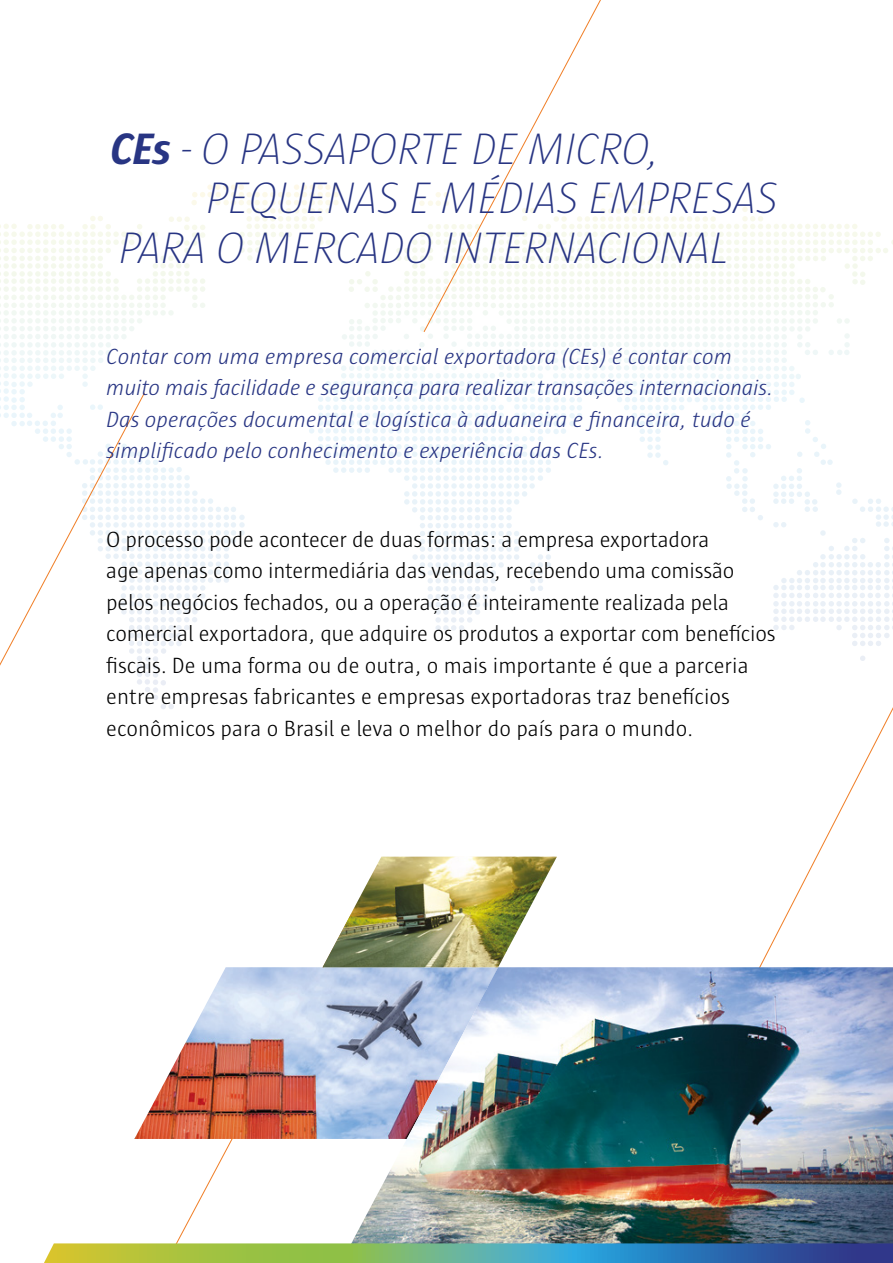
<style>
.page{position:relative;width:893px;height:1263px;background:#fff}
.page>*{position:absolute;margin:0;border:0;box-sizing:border-box;transform-origin:0 0}
.t1{font:italic 200 45px "Sun";letter-spacing:-.01em;color:#283583}
.t2{font:300 22.5px/31.5px "Sun";letter-spacing:-.01em;color:#000}
.t3{font:italic 300 22.5px/31.5px "Sun";color:#283583}
.s1{font-weight:700}
</style>
<div class="page">
<svg style="left:0;top:184px;width:893px;height:525px"></svg>
<svg style="left:748px;top:587px;width:145px;height:380px"></svg>
<svg style="left:0;top:392px;width:145px;height:317px"></svg>
<svg style="left:423px;top:0;width:208px;height:332px"></svg>
<img style="left:134px;top:967px;width:216px;height:172px">
<img style="left:350px;top:967px;width:543px;height:276px">
<img style="left:322px;top:857px;width:235px;height:110px">
<svg style="left:44px;top:1243px;width:849px;height:20px;background:#699c82"></svg>
<h1 class="t1" style="left:110px;top:124px;width:552px"><span class="s1">CEs</span> - O PASSAPORTE DE MICRO,</h1>
<h1 class="t1" style="left:206px;top:173px;width:573px">PEQUENAS E MÉDIAS EMPRESAS</h1>
<h1 class="t1" style="left:118px;top:223px;width:612px">PARA O MERCADO INTERNACIONAL</h1>
<p class="t3" style="left:106px;top:340px;width:668px">Contar com uma empresa comercial exportadora (CEs) é contar com muito mais facilidade e segurança para realizar transações internacionais.<br>Das operações documental e logística à aduaneira e financeira, tudo é simplificado pelo conhecimento e experiência das CEs.</p>
<p class="t2" style="left:106px;top:523px;width:671px">O processo pode acontecer de duas formas: a empresa exportadora<br>age apenas como intermediária das vendas, recebendo uma comissão pelos negócios fechados, ou a operação é inteiramente realizada pela comercial exportadora, que adquire os produtos a exportar com benefícios fiscais. De uma forma ou de outra, o mais importante é que a parceria entre empresas fabricantes e empresas exportadoras traz benefícios econômicos para o Brasil e leva o melhor do país para o mundo.</p>
</div>
